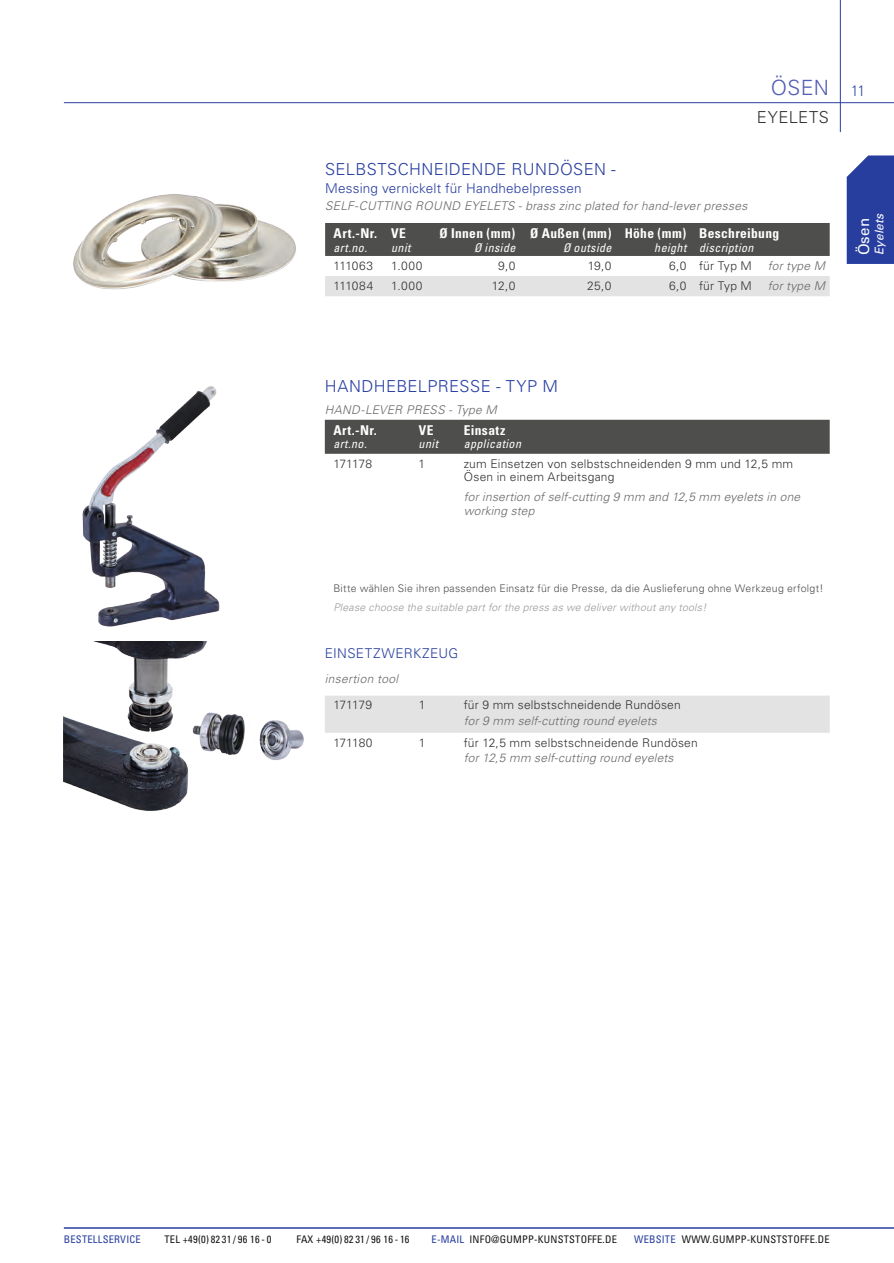
<style>
.page{position:relative;width:894px;height:1263px;background:#fff}
.page>*{position:absolute;margin:0;border:0;box-sizing:border-box;transform-origin:0 0}
.t1{font:300 21px "Univers";color:#525db4}
.h1_Tabelle_DE{font:300 16.5px "Univers";letter-spacing:.025em;color:#273e9f}
.t2{font:300 16.5px "Univers";letter-spacing:.035em;color:#323232}
.t3{font:15px "Univers";color:#fff}
.t4{font:700 condensed 13.5px "Univers";letter-spacing:.025em;color:#fff}
.h1_Tabelle_DE-2{font:300 13.5px "Univers";letter-spacing:.015em;color:#273e9f}
.Tabelle_Inhalt_DE{font:300 12px/13.5px "Univers";letter-spacing:.02em;color:#323232}
.Tabelle_Inhalt_EN{font:italic 300 12px/13.5px "Univers";letter-spacing:.015em;color:#686868}
.h1_Tabelle_EN{font:italic 300 12px "Univers";letter-spacing:.03em;color:#686868}
.Tabellenheader_EN{font:italic condensed 12px "Univers";letter-spacing:.035em;color:#fff}
.t5{font:italic 12px "Univers";color:#fff}
.t6{font:condensed 10.5px "Univers";letter-spacing:.02em;color:#151616}
.Tabelle_Inhalt_DE-2{font:300 10.5px "Univers";letter-spacing:.025em;color:#4e4e4d}
.Tabelle_Inhalt_DE-3{font:italic 300 10.5px "Univers";letter-spacing:.02em;color:#999}
.t7{font:condensed 10.5px "Univers";letter-spacing:.02em;color:#273e9f}
.s1{font-stretch:condensed;font-size:15px;color:#273e9f}
.s2{color:#273e9f}
</style>
<div class="page">
<hr style="left:64px;top:102px;width:829px;height:1px;background:#273e9f">
<hr style="left:839px;top:0;width:1px;height:132px;background:#273e9f">
<hr style="left:64px;top:1227px;width:829px;height:1px;background:#273e9f">
<svg style="left:846px;top:155px;width:47px;height:109px;background:#354aa5"></svg>
<div style="left:325px;top:223px;width:504px;height:33px;background:#4e4e4d"></div>
<div style="left:325px;top:276px;width:504px;height:20px;background:#e3e3e3"></div>
<img style="left:73px;top:194px;width:223px;height:96px">
<div style="left:325px;top:420px;width:504px;height:34px;background:#4e4e4d"></div>
<div style="left:325px;top:695px;width:504px;height:38px;background:#e3e3e3"></div>
<img style="left:82px;top:386px;width:138px;height:241px">
<img style="left:64px;top:641px;width:240px;height:170px">
<h1 class="t1" style="left:770px;top:75px;width:95px">ÖSEN <span class="s1">11</span></h1>
<h2 class="t2" style="left:756px;top:107px;width:73px">EYELETS</h2>
<p class="h1_Tabelle_DE" style="left:325px;top:159px;width:292px">SELBSTSCHNEIDENDE RUNDÖSEN -</p>
<p class="h1_Tabelle_DE-2" style="left:325px;top:180px;width:258px">Messing vernickelt für Handhebelpressen</p>
<p class="h1_Tabelle_EN" style="left:325px;top:199px;width:424px">SELF-CUTTING ROUND EYELETS - brass zinc plated for hand-lever presses</p>
<p class="t4" style="left:333px;top:225px;width:45px">Art.-Nr.</p>
<p class="t4" style="left:391px;top:225px;width:16px">VE</p>
<p class="t4" style="left:439px;top:225px;width:77px">Ø Innen (mm)</p>
<p class="t4" style="left:530px;top:225px;width:83px">Ø Außen (mm)</p>
<p class="t4" style="left:624px;top:225px;width:63px">Höhe (mm)</p>
<p class="t4" style="left:699px;top:225px;width:82px">Beschreibung</p>
<p class="Tabellenheader_EN" style="left:333px;top:240px;width:35px">art.no.</p>
<p class="Tabellenheader_EN" style="left:391px;top:240px;width:21px">unit</p>
<p class="Tabellenheader_EN" style="left:474px;top:240px;width:43px">Ø inside</p>
<p class="Tabellenheader_EN" style="left:563px;top:240px;width:50px">Ø outside</p>
<p class="Tabellenheader_EN" style="left:654px;top:240px;width:34px">height</p>
<p class="Tabellenheader_EN" style="left:699px;top:240px;width:56px">discription</p>
<p class="Tabelle_Inhalt_DE" style="left:333px;top:259px;width:41px">111063</p>
<p class="Tabelle_Inhalt_DE" style="left:391px;top:259px;width:33px">1.000</p>
<p class="Tabelle_Inhalt_DE" style="left:498px;top:259px;width:19px">9,0</p>
<p class="Tabelle_Inhalt_DE" style="left:587px;top:259px;width:25px">19,0</p>
<p class="Tabelle_Inhalt_DE" style="left:669px;top:259px;width:19px">6,0</p>
<p class="Tabelle_Inhalt_DE" style="left:699px;top:259px;width:54px">für Typ M</p>
<p class="Tabelle_Inhalt_EN" style="left:767px;top:259px;width:59px">for type M</p>
<p class="Tabelle_Inhalt_DE" style="left:333px;top:279px;width:41px">111084</p>
<p class="Tabelle_Inhalt_DE" style="left:391px;top:279px;width:33px">1.000</p>
<p class="Tabelle_Inhalt_DE" style="left:492px;top:279px;width:25px">12,0</p>
<p class="Tabelle_Inhalt_DE" style="left:587px;top:279px;width:26px">25,0</p>
<p class="Tabelle_Inhalt_DE" style="left:669px;top:279px;width:19px">6,0</p>
<p class="Tabelle_Inhalt_DE" style="left:699px;top:279px;width:54px">für Typ M</p>
<p class="Tabelle_Inhalt_EN" style="left:767px;top:279px;width:59px">for type M</p>
<p class="t3" style="left:854px;top:255px;width:39px;rotate:-90deg">Ösen</p>
<p class="t5" style="left:872px;top:255px;width:43px;rotate:-90deg">Eyelets</p>
<p class="h1_Tabelle_DE" style="left:325px;top:376px;width:235px">HANDHEBELPRESSE - TYP M</p>
<p class="h1_Tabelle_EN" style="left:325px;top:402px;width:173px">HAND-LEVER PRESS - Type M</p>
<p class="t4" style="left:333px;top:422px;width:45px">Art.-Nr.</p>
<p class="t4" style="left:418px;top:422px;width:16px">VE</p>
<p class="t4" style="left:464px;top:422px;width:43px">Einsatz</p>
<p class="Tabellenheader_EN" style="left:333px;top:436px;width:35px">art.no.</p>
<p class="Tabellenheader_EN" style="left:418px;top:436px;width:21px">unit</p>
<p class="Tabellenheader_EN" style="left:464px;top:436px;width:59px">application</p>
<p class="Tabelle_Inhalt_DE" style="left:333px;top:456px;width:40px">171178</p>
<p class="Tabelle_Inhalt_DE" style="left:418px;top:456px;width:8px">1</p>
<p class="Tabelle_Inhalt_DE" style="left:464px;top:456px;width:331px">zum Einsetzen von selbstschneidenden 9 mm und 12,5 mm<br>Ösen in einem Arbeitsgang</p>
<p class="Tabelle_Inhalt_EN" style="left:464px;top:490px;width:338px">for insertion of self-cutting 9 mm and 12,5 mm eyelets in one working step</p>
<p class="Tabelle_Inhalt_DE-2" style="left:333px;top:582px;width:491px">Bitte wählen Sie ihren passenden Einsatz für die Presse, da die Auslieferung ohne Werkzeug erfolgt!</p>
<p class="Tabelle_Inhalt_DE-3" style="left:333px;top:601px;width:375px">Please choose the suitable part for the press as we deliver without any tools!</p>
<p class="h1_Tabelle_DE-2" style="left:325px;top:645px;width:135px">EINSETZWERKZEUG</p>
<p class="h1_Tabelle_EN" style="left:325px;top:671px;width:75px">insertion tool</p>
<p class="Tabelle_Inhalt_DE" style="left:333px;top:698px;width:40px">171179</p>
<p class="Tabelle_Inhalt_DE" style="left:418px;top:698px;width:8px">1</p>
<p class="Tabelle_Inhalt_DE" style="left:464px;top:698px;width:218px">für 9 mm selbstschneidende Rundösen</p>
<p class="Tabelle_Inhalt_EN" style="left:464px;top:714px;width:194px">for 9 mm self-cutting round eyelets</p>
<p class="Tabelle_Inhalt_DE" style="left:333px;top:735px;width:41px">171180</p>
<p class="Tabelle_Inhalt_DE" style="left:418px;top:735px;width:8px">1</p>
<p class="Tabelle_Inhalt_DE" style="left:464px;top:735px;width:235px">für 12,5 mm selbstschneidende Rundösen</p>
<p class="Tabelle_Inhalt_EN" style="left:464px;top:751px;width:211px">for 12,5 mm self-cutting round eyelets</p>
<p class="t7" style="left:64px;top:1232px;width:78px">BESTELLSERVICE</p>
<p class="t6" style="left:164px;top:1232px;width:108px">TEL +49(0) 82 31 / 96 16 - 0</p>
<p class="t6" style="left:296px;top:1232px;width:115px">FAX +49(0) 82 31 / 96 16 - 16</p>
<p class="t6" style="left:431px;top:1232px;width:187px"><span class="s2">E-MAIL</span> INFO@GUMPP-KUNSTSTOFFE.DE</p>
<p class="t6" style="left:634px;top:1232px;width:197px"><span class="s2">WEBSITE</span> WWW.GUMPP-KUNSTSTOFFE.DE</p>
</div>
